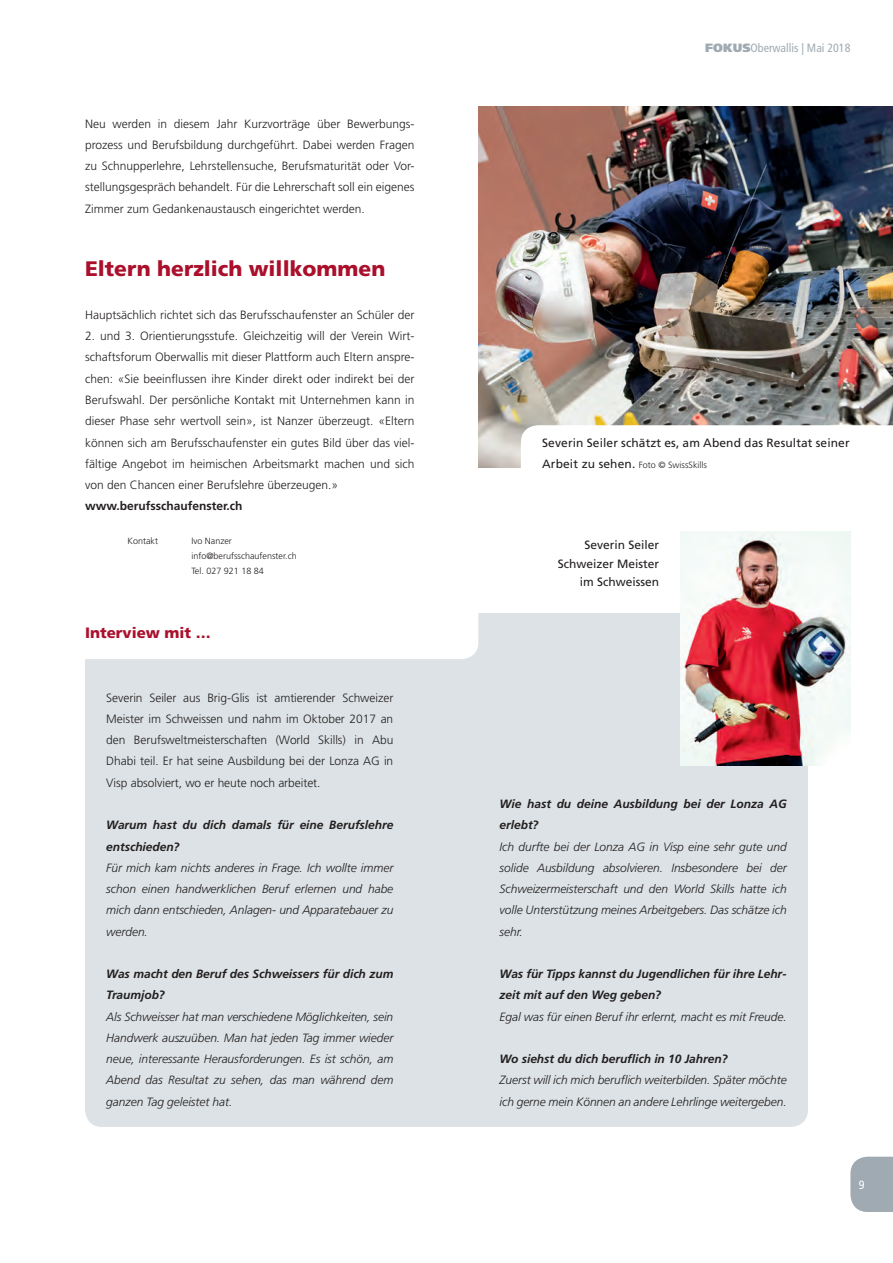
<style>
.page{position:relative;width:893px;height:1263px;background:#fff}
.page>*{position:absolute;margin:0;border:0;box-sizing:border-box;transform-origin:0 0}
.t1{font:900 21px "Frutiger";color:#aa0f2b}
.t2{font:900 15px "Frutiger";color:#aa0f2b}
.t3{font:300 12px/21.3px "Frutiger";color:#231f20;text-align:justify}
.t4{font:italic 300 12px/21.3px "Frutiger";letter-spacing:-.005em;color:#231f20;text-align:justify}
.t5{font:italic 700 12px/21.3px "Frutiger";letter-spacing:-.005em;color:#231f20}
.t6{font:12px "Frutiger";letter-spacing:.01em;color:#231f20}
.t7{font:700 12px "Frutiger";color:#231f20}
.t8{font:condensed 12px "Frutiger";color:#9faab2}
.t9{font:condensed 12px "Frutiger";color:#fff}
.t10{font:300 9px "Frutiger";color:#231f20}
.s1{font-weight:900;font-stretch:normal}
.s2{font-weight:400;font-size:12px}
</style>
<div class="page">
<svg style="left:850px;top:1157px;width:43px;height:55px;background:#a4afb6"></svg>
<div style="left:85px;top:613px;width:723px;height:514px;background:#dce2e5;border-radius:17px"></div>
<img style="left:680px;top:532px;width:170px;height:234px">
<div style="left:50px;top:595px;width:428px;height:64px;background:#fff;border-radius:17px"></div>
<img style="left:478px;top:106px;width:415px;height:362px">
<svg style="left:521px;top:425px;width:372px;height:43px"></svg>
<p class="t3" style="left:85px;top:113px;width:331px">Neu werden in diesem Jahr Kurzvorträge über Bewerbungs&shy;prozess und Berufsbildung durchgeführt. Dabei werden Fragen zu Schnupperlehre, Lehrstellensuche, Berufsmaturität oder Vor&shy;stellungsgespräch behandelt. Für die Lehrerschaft soll ein eigenes Zimmer zum Gedankenaustausch eingerichtet werden.</p>
<p class="t1" style="left:85px;top:256px;width:302px">Eltern herzlich willkommen</p>
<p class="t3" style="left:85px;top:304px;width:331px">Hauptsächlich richtet sich das Berufsschaufenster an Schüler der</p>
<p class="t3" style="left:85px;top:325px;width:331px">2. und 3. Orientierungsstufe. Gleichzeitig will der Verein Wirt&shy;schaftsforum Oberwallis mit dieser Plattform auch Eltern anspre&shy;chen: «Sie beeinflussen ihre Kinder direkt oder indirekt bei der Berufswahl. Der persönliche Kontakt mit Unternehmen kann in dieser Phase sehr wertvoll sein», ist Nanzer überzeugt. «Eltern können sich am Berufsschaufenster ein gutes Bild über das viel&shy;fältige Angebot im heimischen Arbeitsmarkt machen und sich von den Chancen einer Berufslehre überzeugen.»</p>
<p class="t7" style="left:85px;top:499px;width:159px">www.berufsschaufenster.ch</p>
<p class="t10" style="left:128px;top:536px;width:32px">Kontakt</p>
<p class="t10" style="left:191px;top:536px;width:42px">Ivo Nanzer</p>
<p class="t10" style="left:191px;top:551px;width:107px">info@berufsschaufenster.ch</p>
<p class="t10" style="left:191px;top:566px;width:74px">Tel. 027 921 18 84</p>
<p class="t2" style="left:85px;top:623px;width:127px">Interview mit …</p>
<p class="t3" style="left:106px;top:687px;width:289px">Severin Seiler aus Brig-Glis ist amtierender Schweizer Meister im Schweissen und nahm im Oktober 2017 an den Berufsweltmeisterschaften (World Skills) in Abu Dhabi teil. Er hat seine Ausbildung bei der Lonza AG in Visp absolviert, wo er heute noch arbeitet.</p>
<p class="t5" style="left:106px;top:814px;width:289px">Warum hast du dich damals für eine Berufslehre entschieden?</p>
<p class="t4" style="left:106px;top:857px;width:289px">Für mich kam nichts anderes in Frage. Ich wollte immer schon einen handwerklichen Beruf erlernen und habe mich dann entschieden, Anlagen- und Apparatebauer zu werden.</p>
<p class="t5" style="left:106px;top:963px;width:289px">Was macht den Beruf des Schweissers für dich zum<br>Traumjob?</p>
<p class="t4" style="left:106px;top:1006px;width:289px">Als Schweisser hat man verschiedene Möglichkeiten, sein Handwerk auszuüben. Man hat jeden Tag immer wieder neue, interessante Herausforderungen. Es ist schön, am Abend das Resultat zu sehen, das man während dem ganzen Tag geleistet hat.</p>
<p class="t8" style="left:705px;top:41px;width:147px"><span class="s1">FOKUS</span>Oberwallis | Mai 2018</p>
<p class="t6" style="left:542px;top:435px;width:309px">Severin Seiler schätzt es, am Abend das Resultat seiner</p>
<p class="t10" style="left:542px;top:460px;width:166px"><span class="s2">Arbeit zu sehen.</span> Foto © SwissSkills</p>
<p class="t6" style="left:584px;top:538px;width:76px">Severin Seiler</p>
<p class="t6" style="left:558px;top:556px;width:103px">Schweizer Meister</p>
<p class="t6" style="left:580px;top:574px;width:81px">im Schweissen</p>
<p class="t5" style="left:500px;top:793px;width:288px">Wie hast du deine Ausbildung bei der Lonza AG erlebt?</p>
<p class="t4" style="left:500px;top:836px;width:289px">Ich durfte bei der Lonza AG in Visp eine sehr gute und solide Ausbildung absolvieren. Insbesondere bei der Schweizermeisterschaft und den World Skills hatte ich volle Unterstützung meines Arbeitgebers. Das schätze ich sehr.</p>
<p class="t5" style="left:500px;top:963px;width:289px">Was für Tipps kannst du Jugendlichen für ihre Lehr&shy;zeit mit auf den Weg geben?</p>
<p class="t4" style="left:500px;top:1006px;width:289px">Egal was für einen Beruf ihr erlernt, macht es mit Freude.</p>
<p class="t5" style="left:500px;top:1048px;width:230px">Wo siehst du dich beruflich in 10 Jahren?</p>
<p class="t4" style="left:500px;top:1069px;width:289px">Zuerst will ich mich beruflich weiterbilden. Später möchte ich gerne mein Können an andere Lehrlinge weitergeben.</p>
<p class="t9" style="left:859px;top:1178px;width:7px">9</p>
</div>
